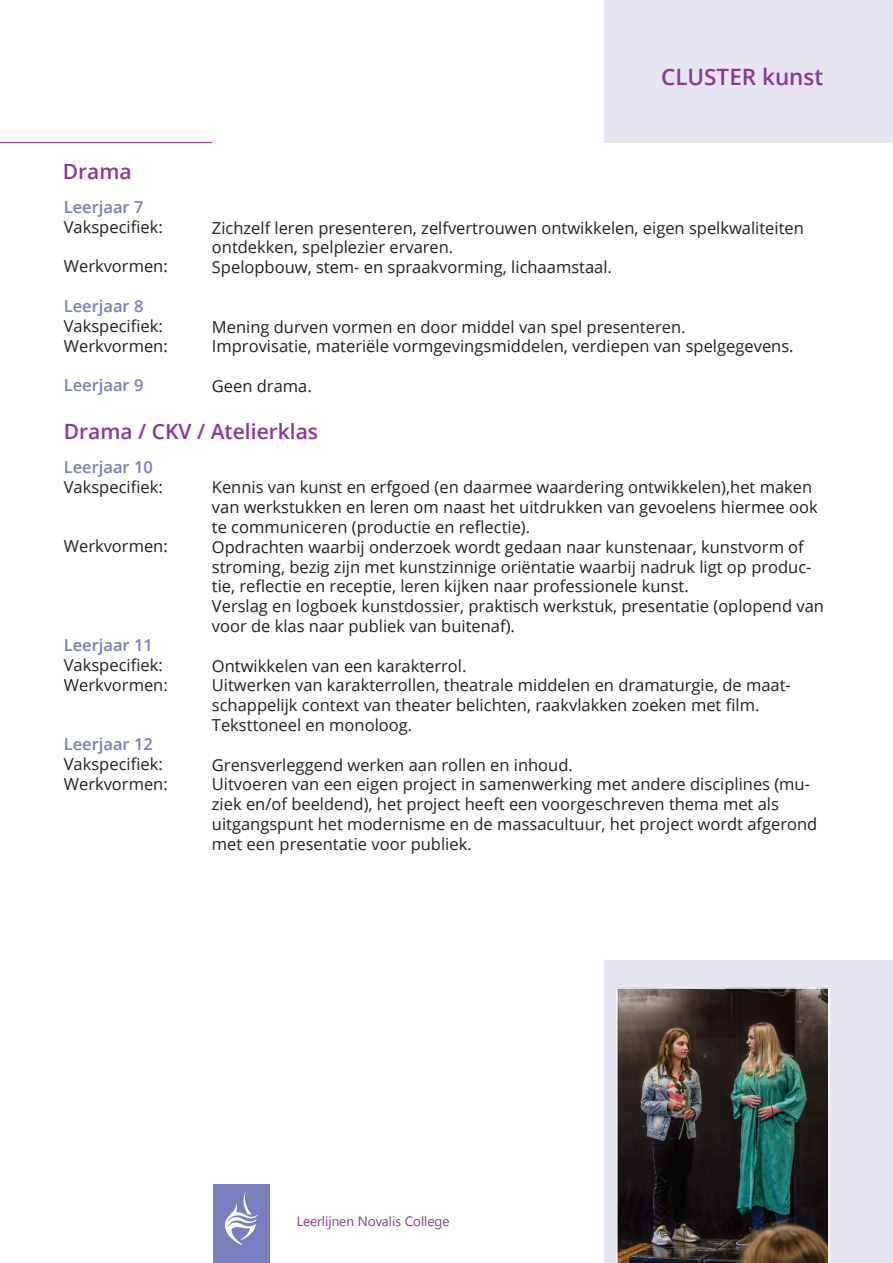
<style>
.page{position:relative;width:893px;height:1263px;background:#fff}
.page>*{position:absolute;margin:0;border:0;box-sizing:border-box;transform-origin:0 0}
.t1{font:600 22.5px "Open Sans";color:#8d3694}
.t2{font:600 21px "Open Sans";color:#8d3694}
.t3{font:16.5px/19.8px "Open Sans";color:#231f20}
.t4{font:600 16.5px "Open Sans";color:#797ebc}
.t5{font:13.5px "Segoe UI";color:#8e3594}
</style>
<div class="page">
<div style="left:605px;top:0;width:288px;height:143px;background:#e5e6f2"></div>
<hr style="left:0;top:142px;width:212px;height:1px;background:#8d3694">
<div style="left:213px;top:1184px;width:57px;height:79px;background:#797ebc"></div>
<svg style="left:225px;top:1192px;width:33px;height:53px"></svg>
<div style="left:605px;top:960px;width:288px;height:303px;background:#e5e6f2"></div>
<img style="left:616px;top:987px;width:214px;height:276px">
<h1 class="t1" style="left:661px;top:61px;width:164px">CLUSTER kunst</h1>
<p class="t2" style="left:63px;top:157px;width:70px">Drama</p>
<p class="t4" style="left:64px;top:196px;width:81px">Leerjaar 7</p>
<p class="t3" style="left:64px;top:216px;width:100px">Vakspecifiek:</p>
<p class="t3" style="left:64px;top:256px;width:106px">Werkvormen:</p>
<p class="t4" style="left:64px;top:295px;width:81px">Leerjaar 8</p>
<p class="t3" style="left:64px;top:315px;width:106px">Vakspecifiek:<br>Werkvormen:</p>
<p class="t4" style="left:64px;top:374px;width:81px">Leerjaar 9</p>
<p class="t2" style="left:64px;top:417px;width:256px">Drama / CKV / Atelierklas</p>
<p class="t4" style="left:64px;top:455px;width:91px">Leerjaar 10</p>
<p class="t3" style="left:64px;top:476px;width:100px">Vakspecifiek:</p>
<p class="t3" style="left:212px;top:217px;width:593px">Zichzelf leren presenteren, zelfvertrouwen ontwikkelen, eigen spelkwaliteiten ontdekken, spelplezier ervaren.<br>Spelopbouw, stem- en spraakvorming, lichaamstaal.</p>
<p class="t3" style="left:212px;top:316px;width:583px">Mening durven vormen en door middel van spel presenteren.<br>Improvisatie, materiële vormgevingsmiddelen, verdiepen van spelgegevens.</p>
<p class="t3" style="left:212px;top:376px;width:101px">Geen drama.</p>
<p class="t3" style="left:212px;top:477px;width:614px">Kennis van kunst en erfgoed (en daarmee waardering ontwikkelen),het maken van werkstukken en leren om naast het uitdrukken van gevoelens hiermee ook te communiceren (productie en reflectie).<br>Opdrachten waarbij onderzoek wordt gedaan naar kunstenaar, kunstvorm of stroming, bezig zijn met kunstzinnige oriëntatie waarbij nadruk ligt op produc&shy;tie, reflectie en receptie, leren kijken naar professionele kunst.<br>Verslag en logboek kunstdossier, praktisch werkstuk, presentatie (oplopend van voor de klas naar publiek van buitenaf).</p>
<p class="t3" style="left:212px;top:655px;width:580px">Ontwikkelen van een karakterrol.<br>Uitwerken van karakterrollen, theatrale middelen en dramaturgie, de maat&shy;schappelijk context van theater belichten, raakvlakken zoeken met film.<br>Teksttoneel en monoloog.</p>
<p class="t3" style="left:212px;top:754px;width:607px">Grensverleggend werken aan rollen en inhoud.<br>Uitvoeren van een eigen project in samenwerking met andere disciplines (mu&shy;ziek en/of beeldend), het project heeft een voorgeschreven thema met als uitgangspunt het modernisme en de massacultuur, het project wordt afgerond met een presentatie voor publiek.</p>
<p class="t3" style="left:64px;top:536px;width:106px">Werkvormen:</p>
<p class="t4" style="left:64px;top:634px;width:91px">Leerjaar 11</p>
<p class="t3" style="left:64px;top:654px;width:106px">Vakspecifiek:<br>Werkvormen:</p>
<p class="t4" style="left:64px;top:733px;width:91px">Leerjaar 12</p>
<p class="t3" style="left:64px;top:753px;width:106px">Vakspecifiek:<br>Werkvormen:</p>
<p class="t5" style="left:297px;top:1211px;width:154px">Leerlijnen Novalis College</p>
</div>
